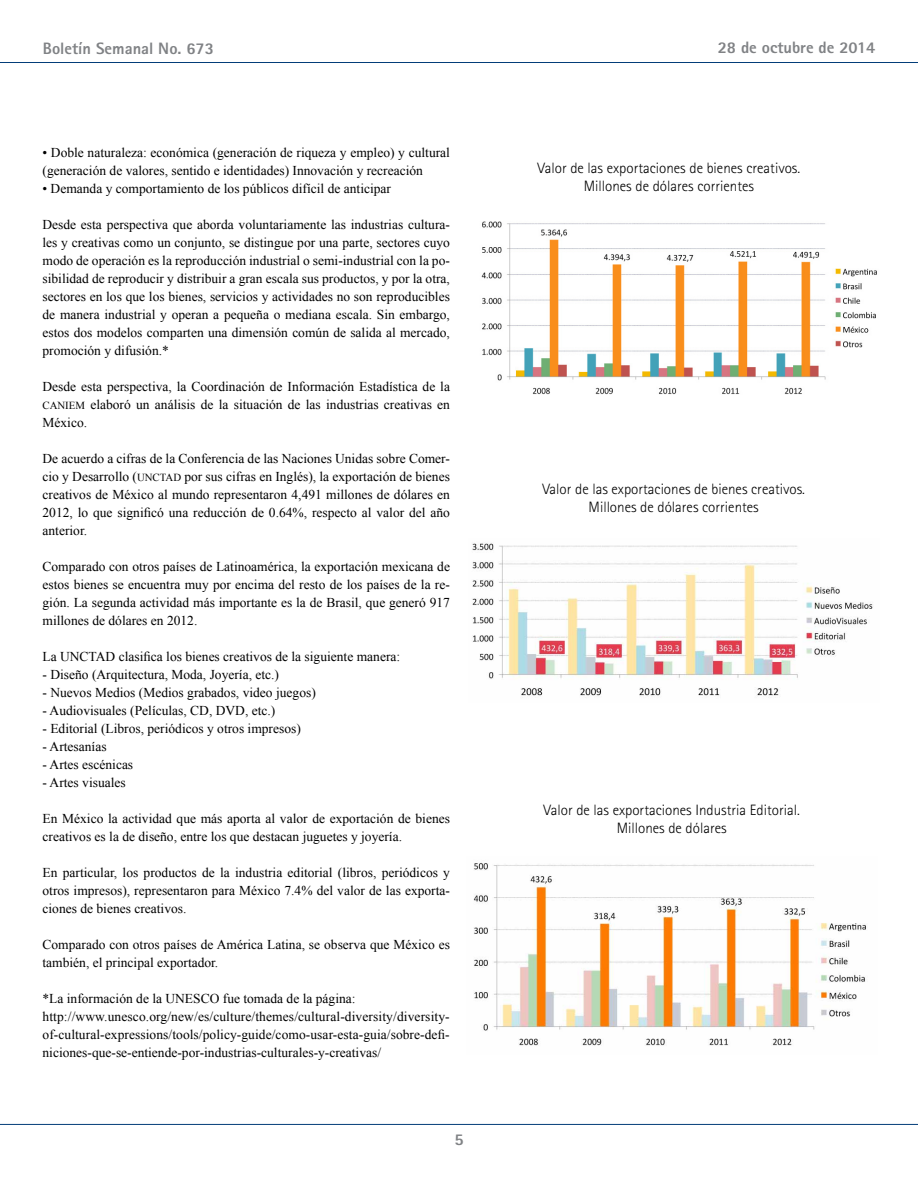
<style>
.page{position:relative;width:918px;height:1188px;background:#fff}
.page>*{position:absolute;margin:0;border:0;box-sizing:border-box;transform-origin:0 0}
.t1{font:800 16.5px "Rotis Sans Serif";color:#808285}
.t2{font:300 15px/18px "Rotis Sans Serif";color:#000;text-align:center}
.t3{font:13.5px/18px "Times New Roman";color:#000;text-align:justify}
.s1{font-family:"Times New Roman PSMT SC800";font-size:10.8px}
</style>
<div class="page">
<hr style="left:0;top:62px;width:918px;height:1px;background:#033d79">
<hr style="left:0;top:1124px;width:918px;height:1px;background:#033d79">
<img style="left:481px;top:221px;width:396px;height:174px">
<img style="left:472px;top:543px;width:401px;height:155px">
<img style="left:473px;top:863px;width:393px;height:183px">
<p class="t1" style="left:43px;top:38px;width:173px">Boletín Semanal No. 673</p>
<p class="t1" style="left:718px;top:37px;width:159px">28 de octubre de 2014</p>
<p class="t3" style="left:43px;top:143px;width:409px">• Doble naturaleza: económica (generación de riqueza y empleo) y cultural (generación de valores, sentido e identidades) Innovación y recreación</p>
<p class="t3" style="left:43px;top:179px;width:350px">• Demanda y comportamiento de los públicos difícil de anticipar</p>
<p class="t3" style="left:43px;top:215px;width:409px">Desde esta perspectiva que aborda voluntariamente las industrias cultura&shy;les y creativas como un conjunto, se distingue por una parte, sectores cuyo modo de operación es la reproducción industrial o semi-industrial con la po&shy;sibilidad de reproducir y distribuir a gran escala sus productos, y por la otra, sectores en los que los bienes, servicios y actividades no son reproducibles de manera industrial y operan a pequeña o mediana escala. Sin embargo, estos dos modelos comparten una dimensión común de salida al mercado, promoción y difusión.*</p>
<p class="t3" style="left:43px;top:377px;width:409px">Desde esta perspectiva, la Coordinación de Información Estadística de la <span class="s1">CANIEM</span> elaboró un análisis de la situación de las industrias creativas en México.</p>
<p class="t3" style="left:43px;top:449px;width:409px">De acuerdo a cifras de la Conferencia de las Naciones Unidas sobre Comer&shy;cio y Desarrollo (<span class="s1">UNCTAD</span> por sus cifras en Inglés), la exportación de bienes creativos de México al mundo representaron 4,491 millones de dólares en 2012, lo que significó una reducción de 0.64%, respecto al valor del año anterior.</p>
<p class="t3" style="left:43px;top:557px;width:409px">Comparado con otros países de Latinoamérica, la exportación mexicana de estos bienes se encuentra muy por encima del resto de los países de la re&shy;gión. La segunda actividad más importante es la de Brasil, que generó 917 millones de dólares en 2012.</p>
<p class="t3" style="left:43px;top:647px;width:359px">La UNCTAD clasifica los bienes creativos de la siguiente manera:</p>
<p class="t3" style="left:43px;top:665px;width:238px">- Diseño (Arquitectura, Moda, Joyería, etc.)</p>
<p class="t3" style="left:43px;top:683px;width:275px">- Nuevos Medios (Medios grabados, video juegos)</p>
<p class="t3" style="left:43px;top:701px;width:234px">- Audiovisuales (Películas, CD, DVD, etc.)</p>
<p class="t3" style="left:43px;top:719px;width:260px">- Editorial (Libros, periódicos y otros impresos)</p>
<p class="t3" style="left:43px;top:737px;width:66px">- Artesanías</p>
<p class="t3" style="left:43px;top:755px;width:92px">- Artes escénicas</p>
<p class="t3" style="left:43px;top:773px;width:85px">- Artes visuales</p>
<p class="t3" style="left:43px;top:809px;width:409px">En México la actividad que más aporta al valor de exportación de bienes creativos es la de diseño, entre los que destacan juguetes y joyería.</p>
<p class="t3" style="left:43px;top:863px;width:409px">En particular, los productos de la industria editorial (libros, periódicos y otros impresos), representaron para México 7.4% del valor de las exporta&shy;ciones de bienes creativos.</p>
<p class="t3" style="left:43px;top:935px;width:409px">Comparado con otros países de América Latina, se observa que México es también, el principal exportador.</p>
<p class="t3" style="left:43px;top:989px;width:409px;text-align:left">*La información de la UNESCO fue tomada de la página: http://www.unesco.org/new/es/culture/themes/cultural-diversity/diversity&shy;of-cultural-expressions/tools/policy-guide/como-usar-esta-guia/sobre-defi&shy;niciones-que-se-entiende-por-industrias-culturales-y-creativas/</p>
<p class="t1" style="left:455px;top:1129px;width:11px">5</p>
<p class="t2" style="left:538px;top:159px;width:264px">Valor de las exportaciones de bienes creativos.<br>Millones de dólares corrientes</p>
<p class="t2" style="left:542px;top:480px;width:264px">Valor de las exportaciones de bienes creativos.<br>Millones de dólares corrientes</p>
<p class="t2" style="left:544px;top:801px;width:258px">Valor de las exportaciones Industria Editorial.<br>Millones de dólares</p>
</div>
